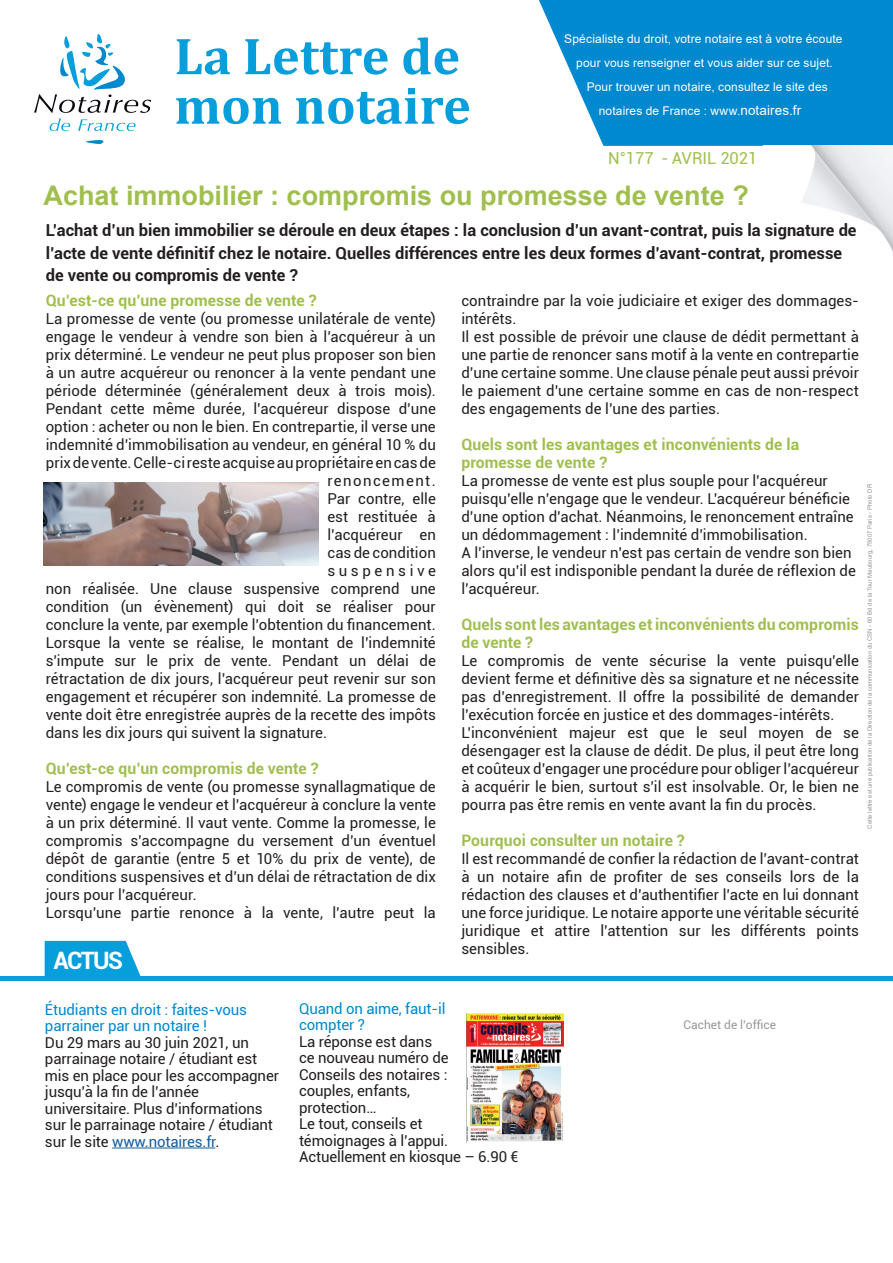
<style>
.page{position:relative;width:893px;height:1263px;background:#fff}
.page>*{position:absolute;margin:0;border:0;box-sizing:border-box;transform-origin:0 0}
.t1{font:700 52.5px/49.5px "Cambria";color:#069edb}
.t2{font:700 27px "Arial";color:#a0bf4f}
.t3{font:700 24px "Roboto";letter-spacing:-.065em;color:#fff}
.t4{font:700 16.5px/22.5px "Roboto";color:#231f20}
.t5{font:16.5px "Roboto";color:#a0bf4f}
.t6{font:700 15.75px/18px "Roboto";letter-spacing:.005em;color:#a0bf4f}
.t7{font:15px/18px "Roboto";color:#231f20}
.t8{font:15px/16.5px "Roboto";letter-spacing:-.01em;color:#0089cf}
.t9{font:15px "Roboto";letter-spacing:.095em;color:#231f20}
.t10{font:15px "Roboto";letter-spacing:.24em;color:#231f20}
.t11{font:12px "Arial";letter-spacing:.01em;color:#fff}
.t12{font:12px "Roboto";color:#97999c}
.t13{font:6px "Arial";color:#939598}
.s1{font-size:13.5px}
.s2{color:#175d9e}
</style>
<div class="page">
<svg style="left:539px;top:0;width:354px;height:146px;background:#1994d3"></svg>
<svg style="left:34px;top:34px;width:117px;height:97px"></svg>
<svg style="left:86px;top:140px;width:18px;height:4px"></svg>
<svg style="left:45px;top:941px;width:96px;height:35px;background:#1aa5dd"></svg>
<img style="left:802px;top:146px;width:91px;height:106px">
<hr style="left:0;top:976px;width:893px;height:4px;background:#069edb">
<img style="left:44px;top:483px;width:275px;height:83px">
<hr style="left:112px;top:1147px;width:103px;height:1px;background:#175d9e">
<img style="left:466px;top:1014px;width:97px;height:128px">
<h1 class="t1" style="left:174px;top:30px;width:298px">La Lettre de mon notaire</h1>
<p class="t11" style="left:564px;top:30px;width:280px">Spécialiste du droit, votre notaire est à votre écoute</p>
<p class="t11" style="left:576px;top:54px;width:258px">pour vous renseigner et vous aider sur ce sujet.</p>
<p class="t11" style="left:587px;top:78px;width:243px">Pour trouver un notaire, consultez le site des</p>
<p class="t11" style="left:599px;top:102px;width:204px">notaires de France : www.<span class="s1">notaires.fr</span></p>
<p class="t5" style="left:608px;top:147px;width:151px">N°177 - AVRIL 2021</p>
<h2 class="t2" style="left:44px;top:176px;width:707px">Achat immobilier : compromis ou promesse de vente ?</h2>
<p class="t4" style="left:46px;top:218px;width:812px">L’achat d’un bien immobilier se déroule en deux étapes : la conclusion d’un avant-contrat, puis la signature de l’acte de vente définitif chez le notaire. Quelles différences entre les deux formes d’avant-contrat, promesse de vente ou compromis de vente ?</p>
<p class="t6" style="left:46px;top:291px;width:272px">Qu’est-ce qu’une promesse de vente ?</p>
<p class="t7" style="left:46px;top:309px;width:392px">La promesse de vente (ou promesse unilatérale de vente)</p>
<p class="t7" style="left:46px;top:327px;width:392px">engage le vendeur à vendre son bien à l’acquéreur à un</p>
<p class="t7" style="left:46px;top:345px;width:392px">prix déterminé. Le vendeur ne peut plus proposer son bien</p>
<p class="t7" style="left:46px;top:363px;width:392px">à un autre acquéreur ou renoncer à la vente pendant une</p>
<p class="t7" style="left:46px;top:381px;width:392px">période déterminée (généralement deux à trois mois).</p>
<p class="t7" style="left:46px;top:399px;width:392px">Pendant cette même durée, l’acquéreur dispose d’une</p>
<p class="t7" style="left:46px;top:417px;width:392px">option : acheter ou non le bien. En contrepartie, il verse une</p>
<p class="t7" style="left:46px;top:435px;width:392px">indemnité d’immobilisation au vendeur, en général 10 % du</p>
<p class="t7" style="left:46px;top:453px;width:392px">prix de vente. Celle-ci reste acquise au propriétaire en cas de</p>
<p class="t9" style="left:327px;top:470px;width:110px">renoncement.</p>
<p class="t7" style="left:327px;top:489px;width:110px">Par contre, elle</p>
<p class="t7" style="left:327px;top:507px;width:110px">est restituée à</p>
<p class="t7" style="left:327px;top:525px;width:110px">l’acquéreur en</p>
<p class="t7" style="left:327px;top:543px;width:110px">cas de condition</p>
<p class="t10" style="left:327px;top:560px;width:110px">suspensive</p>
<p class="t7" style="left:46px;top:579px;width:392px">non réalisée. Une clause suspensive comprend une</p>
<p class="t7" style="left:46px;top:597px;width:392px">condition (un évènement) qui doit se réaliser pour</p>
<p class="t7" style="left:46px;top:615px;width:392px">conclure la vente, par exemple l’obtention du financement.</p>
<p class="t7" style="left:46px;top:633px;width:392px">Lorsque la vente se réalise, le montant de l’indemnité</p>
<p class="t7" style="left:46px;top:651px;width:392px">s’impute sur le prix de vente. Pendant un délai de</p>
<p class="t7" style="left:46px;top:669px;width:392px">rétractation de dix jours, l’acquéreur peut revenir sur son</p>
<p class="t7" style="left:46px;top:687px;width:392px">engagement et récupérer son indemnité. La promesse de</p>
<p class="t7" style="left:46px;top:705px;width:392px">vente doit être enregistrée auprès de la recette des impôts</p>
<p class="t7" style="left:46px;top:723px;width:283px">dans les dix jours qui suivent la signature.</p>
<p class="t6" style="left:46px;top:759px;width:274px">Qu’est-ce qu’un compromis de vente ?</p>
<p class="t7" style="left:46px;top:777px;width:392px">Le compromis de vente (ou promesse synallagmatique de vente) engage le vendeur et l’acquéreur à conclure la vente à un prix déterminé. Il vaut vente. Comme la promesse, le compromis s’accompagne du versement d’un éventuel dépôt de garantie (entre 5 et 10% du prix de vente), de conditions suspensives et d’un délai de rétractation de dix jours pour l’acquéreur.<br>Lorsqu’une partie renonce à la vente, l’autre peut la</p>
<p class="t7" style="left:461px;top:291px;width:399px">contraindre par la voie judiciaire et exiger des dommages&shy;intérêts.<br>Il est possible de prévoir une clause de dédit permettant à une partie de renoncer sans motif à la vente en contrepartie d’une certaine somme. Une clause pénale peut aussi prévoir le paiement d’une certaine somme en cas de non-respect des engagements de l’une des parties.</p>
<p class="t6" style="left:461px;top:435px;width:339px">Quels sont les avantages et inconvénients de la promesse de vente ?</p>
<p class="t7" style="left:461px;top:471px;width:396px">La promesse de vente est plus souple pour l’acquéreur puisqu’elle n’engage que le vendeur. L’acquéreur bénéficie d’une option d’achat. Néanmoins, le renoncement entraîne un dédommagement : l’indemnité d’immobilisation.<br>A l’inverse, le vendeur n’est pas certain de vendre son bien alors qu’il est indisponible pendant la durée de réflexion de l’acquéreur.</p>
<p class="t6" style="left:461px;top:615px;width:399px">Quels sont les avantages et inconvénients du compromis de vente ?</p>
<p class="t7" style="left:461px;top:651px;width:399px">Le compromis de vente sécurise la vente puisqu’elle devient ferme et définitive dès sa signature et ne nécessite pas d’enregistrement. Il offre la possibilité de demander l’exécution forcée en justice et des dommages-intérêts.<br>L’inconvénient majeur est que le seul moyen de se désengager est la clause de dédit. De plus, il peut être long et coûteux d’engager une procédure pour obliger l’acquéreur à acquérir le bien, surtout s’il est insolvable. Or, le bien ne pourra pas être remis en vente avant la fin du procès.</p>
<p class="t6" style="left:461px;top:831px;width:225px">Pourquoi consulter un notaire ?</p>
<p class="t7" style="left:461px;top:849px;width:399px;text-align:justify">Il est recommandé de confier la rédaction de l’avant-contrat à un notaire afin de profiter de ses conseils lors de la rédaction des clauses et d’authentifier l’acte en lui donnant une force juridique. Le notaire apporte une véritable sécurité juridique et attire l’attention sur les différents points sensibles.</p>
<h3 class="t3" style="left:54px;top:943px;width:71px">ACTUS</h3>
<p class="t13" style="left:866px;top:829px;width:346px;rotate:-90deg">Cette lettre est une publication de la Direction de la communication du CSN - 60 Bd de la Tour Maubourg, 75007 Paris - Photo DR</p>
<p class="t8" style="left:45px;top:1001px;width:204px">Étudiants en droit : faites-vous parrainer par un notaire !</p>
<p class="t7" style="left:45px;top:1034px;width:235px;line-height:16.5px">Du 29 mars au 30 juin 2021, un parrainage notaire / étudiant est mis en place pour les accompagner jusqu’à la fin de l’année universitaire. Plus d’informations sur le parrainage notaire / étudiant sur le site <span class="s2">www.notaires.fr</span>.</p>
<p class="t8" style="left:299px;top:1000px;width:148px">Quand on aime, faut-il compter ?</p>
<p class="t7" style="left:299px;top:1033px;width:221px;line-height:16.5px">La réponse est dans<br>ce nouveau numéro de<br>Conseils des notaires :<br>couples, enfants,<br>protection…<br>Le tout, conseils et<br>témoignages à l’appui.<br>Actuellement en kiosque – 6.90 €</p>
<p class="t12" style="left:684px;top:1016px;width:94px">Cachet de l’office</p>
</div>
